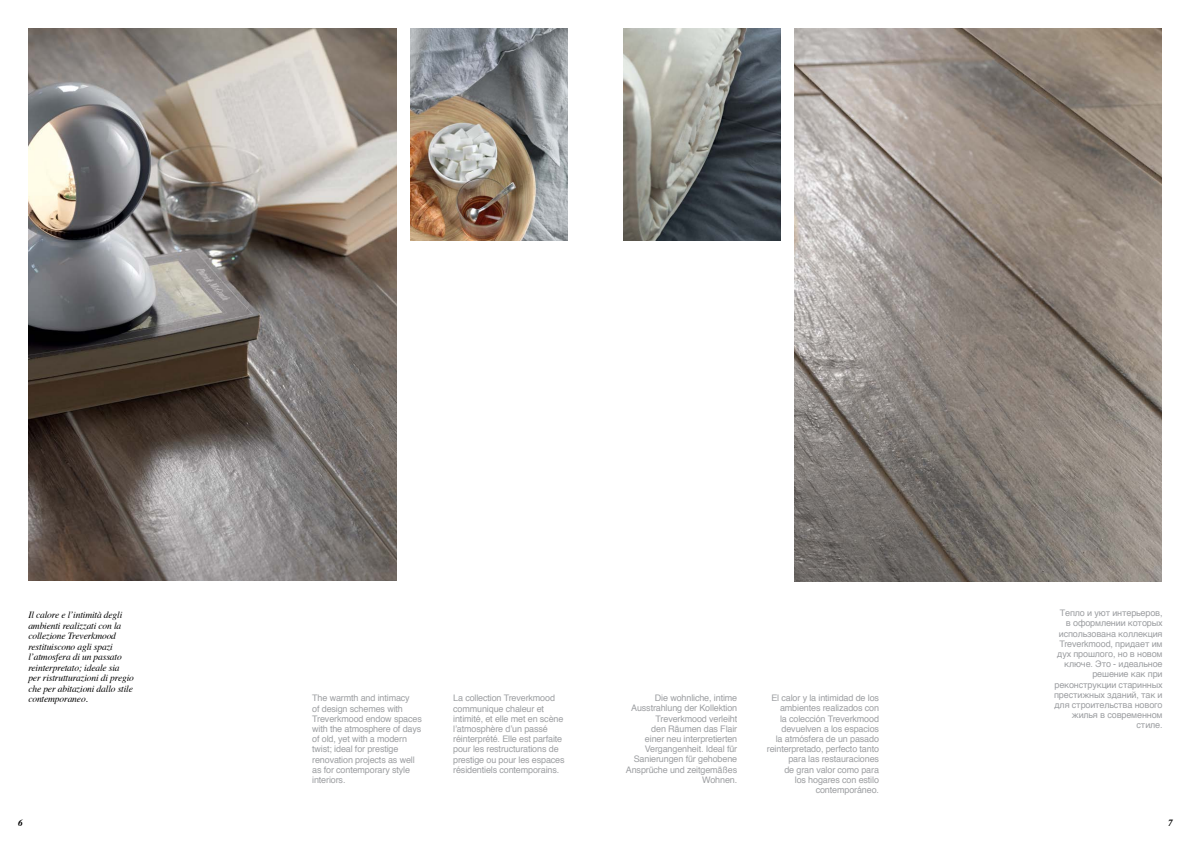
<style>
.page{position:relative;width:1191px;height:842px;background:#fff}
.page>*{position:absolute;margin:0;border:0;box-sizing:border-box;transform-origin:0 0}
.t1{font:italic 9.5px/10.5px "Times";letter-spacing:-.015em;color:#000}
.t2{font:italic 700 9.5px "Times";color:#000}
.t3{font:9px/10.2px "Helvetica";letter-spacing:-.015em;color:#9d9fa2;text-align:right}
</style>
<div class="page">
<img style="left:28px;top:28px;width:369px;height:553px">
<img style="left:794px;top:28px;width:368px;height:553px">
<img style="left:411px;top:28px;width:156px;height:213px">
<img style="left:624px;top:28px;width:156px;height:213px">
<p class="t1" style="left:28px;top:609px;width:107px">Il calore e l’intimità degli ambienti realizzati con la collezione Treverkmood restituiscono agli spazi l’atmosfera di un passato reinterpretato; ideale sia per ristrutturazioni di pregio che per abitazioni dallo stile contemporaneo.</p>
<p class="t3" style="left:312px;top:693px;width:111px;text-align:left">The warmth and intimacy<br>of design schemes with<br>Treverkmood endow spaces with the atmosphere of days of old, yet with a modern twist; ideal for prestige renovation projects as well as for contemporary style interiors.</p>
<p class="t3" style="left:767px;top:693px;width:114px">El calor y la intimidad de los ambientes realizados con<br>la colección Treverkmood devuelven a los espacios<br>la atmósfera de un pasado reinterpretado, perfecto tanto para las restauraciones<br>de gran valor como para<br>los hogares con estilo contemporáneo.</p>
<p class="t3" style="left:626px;top:693px;width:113px">Die wohnliche, intime<br>Ausstrahlung der Kollektion<br>Treverkmood verleiht<br>den Räumen das Flair<br>einer neu interpretierten<br>Vergangenheit. Ideal für<br>Sanierungen für gehobene<br>Ansprüche und zeitgemäßes<br>Wohnen.</p>
<p class="t3" style="left:453px;top:693px;width:113px;text-align:left">La collection Treverkmood communique chaleur et intimité, et elle met en scène l’atmosphère d’un passé réinterprété. Elle est parfaite pour les restructurations de prestige ou pour les espaces résidentiels contemporains.</p>
<p class="t3" style="left:1054px;top:608px;width:110px">Тепло и уют интерьеров, в оформлении которых использована коллекция<br>Treverkmood, придает им дух прошлого, но в новом ключе. Это - идеальное решение как при реконструкции старинных престижных зданий, так и для строительства нового жилья в современном стиле.</p>
<p class="t2" style="left:18px;top:814px;width:6px">6</p>
<p class="t2" style="left:1168px;top:814px;width:6px">7</p>
</div>
